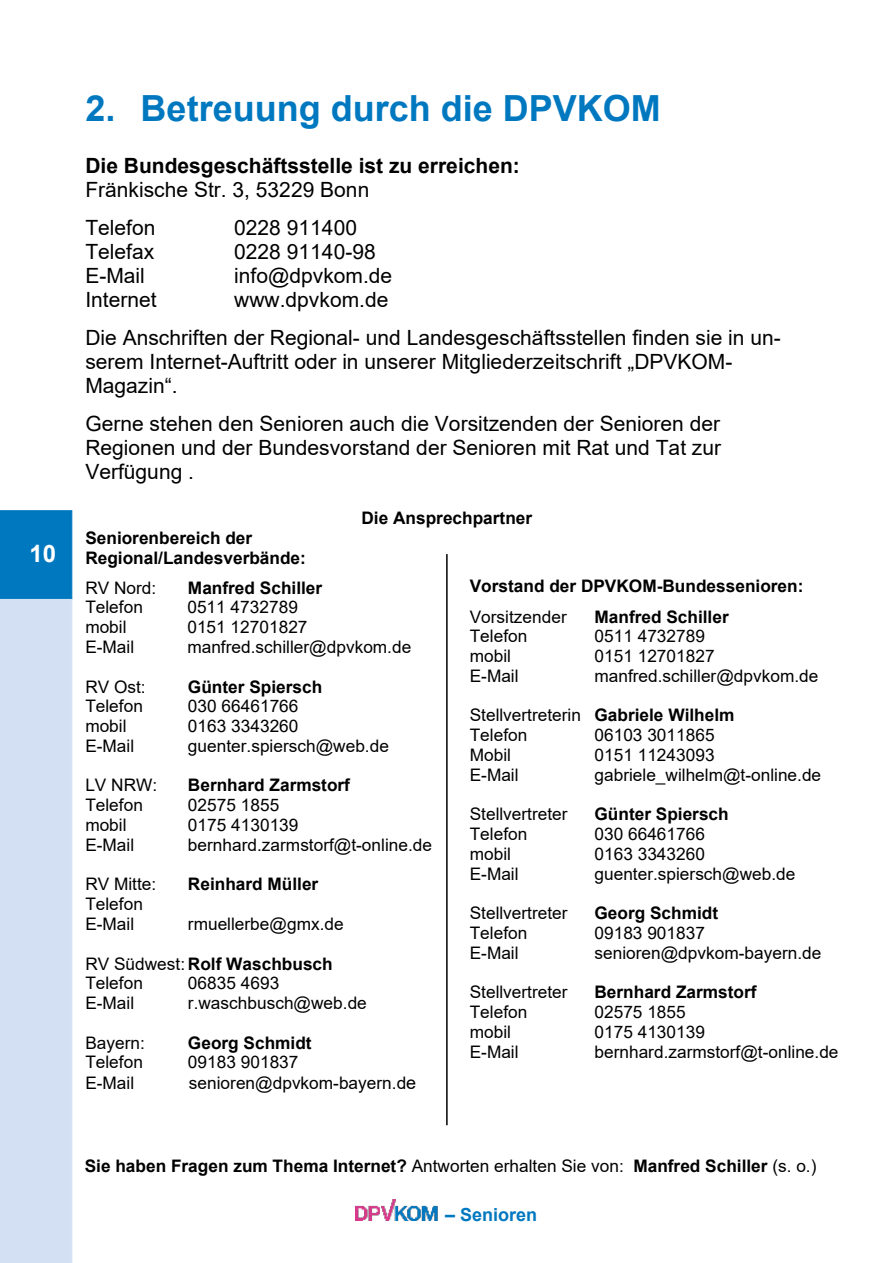
<style>
.page{position:relative;width:893px;height:1263px;background:#fff}
.page>*{position:absolute;margin:0;border:0;box-sizing:border-box;transform-origin:0 0}
.t1{font:700 36px "Arial";color:#0078c0}
.t2{font:700 24px "Arial";color:#fff}
.t3{font:21px/24.2px "Arial";color:#000}
.t4{font:700 21px "Arial";color:#000}
.t5{font:700 18px "Arial";color:#0078c0}
.t6{font:17.25px/19.8px "Arial";color:#000}
.t7{font:700 17.25px/19.8px "Arial";color:#000}
.s1{font-weight:700}
.s2{font-size:18px}
.s3{font-weight:400}
</style>
<div class="page">
<div style="left:0;top:510px;width:72px;height:89px;background:#0078c0"></div>
<div style="left:0;top:599px;width:72px;height:664px;background:#d3e0f4"></div>
<img style="left:356px;top:1199px;width:82px;height:22px">
<hr style="left:446px;top:554px;width:2px;height:571px;background:#000">
<h2 class="t2" style="left:29px;top:545px;width:28px">10</h2>
<h1 class="t1" style="left:85px;top:95px;width:577px">2. Betreuung durch die DPVKOM</h1>
<p class="t4" style="left:85px;top:158px;width:436px">Die Bundesgeschäftsstelle ist zu erreichen:</p>
<p class="t3" style="left:85px;top:173px;width:285px;line-height:37.8px">Fränkische Str. 3, 53229 Bonn<br>Telefon</p>
<p class="t3" style="left:234px;top:217px;width:124px">0228 911400</p>
<p class="t3" style="left:85px;top:241px;width:70px">Telefax</p>
<p class="t3" style="left:234px;top:241px;width:143px">0228 91140-98</p>
<p class="t3" style="left:85px;top:266px;width:61px">E-Mail</p>
<p class="t3" style="left:234px;top:266px;width:160px">info@dpvkom.de</p>
<p class="t3" style="left:85px;top:290px;width:73px">Internet</p>
<p class="t3" style="left:85px;top:283px;width:697px;line-height:37.8px;text-indent:149px">www.dpvkom.de<br>Die Anschriften der Regional- und Landesgeschäftsstellen finden sie in un-</p>
<p class="t3" style="left:85px;top:352px;width:648px">serem Internet-Auftritt oder in unserer Mitgliederzeitschrift „DPVKOM-<br>Magazin“.</p>
<p class="t3" style="left:85px;top:413px;width:637px;text-align:justify">Gerne stehen den Senioren auch die Vorsitzenden der Senioren der Regionen und der Bundesvorstand der Senioren mit Rat und Tat zur Verfügung .</p>
<p class="t7" style="left:361px;top:510px;width:172px">Die Ansprechpartner</p>
<p class="t7" style="left:85px;top:529px;width:222px">Seniorenbereich der<br>Regional/Landesverbände:</p>
<p class="t6" style="left:85px;top:579px;width:72px">RV Nord:</p>
<p class="t7" style="left:188px;top:579px;width:136px">Manfred Schiller</p>
<p class="t6" style="left:85px;top:599px;width:59px">Telefon</p>
<p class="t6" style="left:187px;top:599px;width:112px">0511 4732789</p>
<p class="t6" style="left:85px;top:619px;width:43px">mobil</p>
<p class="t6" style="left:187px;top:619px;width:122px">0151 12701827</p>
<p class="t6" style="left:85px;top:639px;width:50px">E-Mail</p>
<p class="t6" style="left:187px;top:639px;width:225px">manfred.schiller@dpvkom.de</p>
<p class="t6" style="left:85px;top:678px;width:62px">RV Ost:</p>
<p class="t7" style="left:188px;top:678px;width:136px">Günter Spiersch</p>
<p class="t6" style="left:85px;top:698px;width:59px">Telefon</p>
<p class="t6" style="left:188px;top:698px;width:112px">030 66461766</p>
<p class="t6" style="left:85px;top:718px;width:43px">mobil</p>
<p class="t6" style="left:188px;top:718px;width:112px">0163 3343260</p>
<p class="t6" style="left:85px;top:737px;width:50px">E-Mail</p>
<p class="t6" style="left:188px;top:737px;width:202px">guenter.spiersch@web.de</p>
<p class="t6" style="left:85px;top:777px;width:73px">LV NRW:</p>
<p class="t7" style="left:188px;top:777px;width:164px">Bernhard Zarmstorf</p>
<p class="t6" style="left:85px;top:797px;width:59px">Telefon</p>
<p class="t6" style="left:188px;top:797px;width:93px">02575 1855</p>
<p class="t6" style="left:85px;top:817px;width:43px">mobil</p>
<p class="t6" style="left:188px;top:817px;width:112px">0175 4130139</p>
<p class="t6" style="left:85px;top:836px;width:50px">E-Mail</p>
<p class="t6" style="left:188px;top:836px;width:246px">bernhard.zarmstorf@t-online.de</p>
<p class="t6" style="left:85px;top:876px;width:72px">RV Mitte:</p>
<p class="t7" style="left:188px;top:876px;width:132px">Reinhard Müller</p>
<p class="t6" style="left:85px;top:896px;width:59px">Telefon<br>E-Mail</p>
<p class="t7" style="left:470px;top:578px;width:335px">Vorstand der DPVKOM-Bundessenioren:</p>
<p class="t6" style="left:470px;top:608px;width:98px">Vorsitzender</p>
<p class="t7" style="left:594px;top:608px;width:136px">Manfred Schiller</p>
<p class="t6" style="left:470px;top:628px;width:59px">Telefon</p>
<p class="t6" style="left:594px;top:628px;width:112px">0511 4732789</p>
<p class="t6" style="left:470px;top:648px;width:43px">mobil</p>
<p class="t6" style="left:594px;top:648px;width:122px">0151 12701827</p>
<p class="t6" style="left:470px;top:667px;width:50px">E-Mail</p>
<p class="t6" style="left:594px;top:667px;width:225px">manfred.schiller@dpvkom.de</p>
<p class="t6" style="left:470px;top:707px;width:266px">Stellvertreterin <span class="s1">Gabriele Wilhelm<br></span>Telefon</p>
<p class="t6" style="left:594px;top:727px;width:122px">06103 3011865</p>
<p class="t6" style="left:470px;top:747px;width:43px">Mobil</p>
<p class="t6" style="left:594px;top:747px;width:122px">0151 11243093</p>
<p class="t6" style="left:470px;top:766px;width:50px">E-Mail</p>
<p class="t6" style="left:594px;top:766px;width:228px">gabriele_wilhelm@t-online.de</p>
<p class="t6" style="left:470px;top:806px;width:99px">Stellvertreter</p>
<p class="t7" style="left:594px;top:806px;width:136px">Günter Spiersch</p>
<p class="t6" style="left:470px;top:826px;width:59px">Telefon</p>
<p class="t6" style="left:594px;top:826px;width:112px">030 66461766</p>
<p class="t6" style="left:470px;top:845px;width:43px">mobil</p>
<p class="t6" style="left:594px;top:845px;width:112px">0163 3343260</p>
<p class="t6" style="left:470px;top:865px;width:50px">E-Mail</p>
<p class="t6" style="left:594px;top:865px;width:202px">guenter.spiersch@web.de</p>
<p class="t6" style="left:470px;top:905px;width:99px">Stellvertreter</p>
<p class="t7" style="left:594px;top:905px;width:125px">Georg Schmidt</p>
<p class="t6" style="left:470px;top:925px;width:59px">Telefon</p>
<p class="t6" style="left:594px;top:925px;width:112px">09183 901837</p>
<p class="t6" style="left:470px;top:944px;width:50px">E-Mail</p>
<p class="t6" style="left:594px;top:944px;width:228px">senioren@dpvkom-bayern.de</p>
<p class="t6" style="left:470px;top:984px;width:99px">Stellvertreter</p>
<p class="t7" style="left:594px;top:984px;width:164px">Bernhard Zarmstorf</p>
<p class="t6" style="left:470px;top:1004px;width:59px">Telefon</p>
<p class="t6" style="left:594px;top:1004px;width:93px">02575 1855</p>
<p class="t6" style="left:470px;top:1024px;width:43px">mobil</p>
<p class="t6" style="left:594px;top:1024px;width:112px">0175 4130139</p>
<p class="t6" style="left:470px;top:1043px;width:50px">E-Mail</p>
<p class="t6" style="left:594px;top:1043px;width:246px">bernhard.zarmstorf@t-online.de</p>
<p class="t6" style="left:188px;top:915px;width:157px">rmuellerbe@gmx.de</p>
<p class="t6" style="left:85px;top:955px;width:249px">RV Südwest: <span class="s1">Rolf Waschbusch<br></span>Telefon</p>
<p class="t6" style="left:188px;top:975px;width:93px">06835 4693</p>
<p class="t6" style="left:85px;top:995px;width:50px">E-Mail</p>
<p class="t6" style="left:188px;top:995px;width:180px">r.waschbusch@web.de</p>
<p class="t6" style="left:85px;top:1034px;width:61px">Bayern:</p>
<p class="t7" style="left:188px;top:1034px;width:125px">Georg Schmidt</p>
<p class="t6" style="left:85px;top:1054px;width:59px">Telefon</p>
<p class="t6" style="left:188px;top:1054px;width:112px">09183 901837</p>
<p class="t6" style="left:85px;top:1074px;width:50px">E-Mail</p>
<p class="t6" style="left:189px;top:1074px;width:229px">senioren@dpvkom-bayern.d<span class="s2">e</span></p>
<p class="t7" style="left:85px;top:1157px;width:733px">Sie haben Fragen zum Thema Internet? <span class="s3">Antworten erhalten Sie von:</span> Manfred Schiller <span class="s3">(s. o.)</span></p>
<p class="t5" style="left:445px;top:1207px;width:94px">– Senioren</p>
</div>
